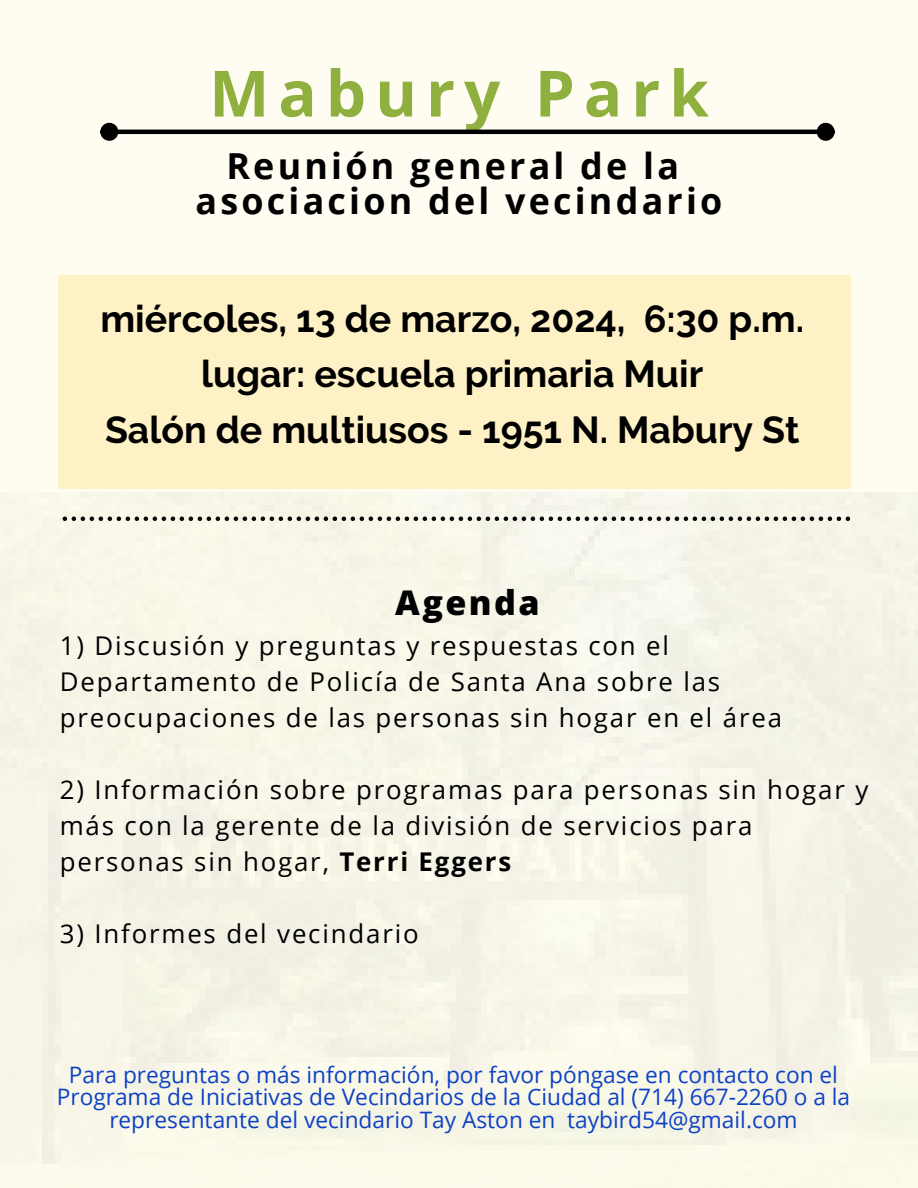
<style>
.page{position:relative;width:918px;height:1188px;background:#fffdf1}
.page>*{position:absolute;margin:0;border:0;box-sizing:border-box;transform-origin:0 0}
.t1{font:700 63.9px "Open Sans";letter-spacing:.14em;color:#8faf3f}
.t2{font:700 37.5px/55.2px "Raleway";color:#000;text-align:center}
.t3{font:700 35.85px/34.8px "Open Sans";letter-spacing:.09em;color:#000;text-align:center}
.t4{font:800 34.05px "Open Sans";letter-spacing:.07em;color:#000}
.t5{font:25.8px/36px "Open Sans";letter-spacing:.07em;color:#000}
.t6{font:22.65px/22.5px "Open Sans";color:#0d41c6;text-align:center}
.s1{font-weight:700}
</style>
<div class="page">
<hr style="left:118px;top:130px;width:699px;height:4px;background:#000">
<div style="left:103px;top:125px;width:13px;height:14px;background:#000;border-radius:50%"></div>
<div style="left:100px;top:123px;width:18px;height:18px;border:4px solid #000;border-radius:50%"></div>
<div style="left:819px;top:125px;width:13px;height:14px;background:#000;border-radius:50%"></div>
<div style="left:817px;top:123px;width:18px;height:18px;border:4px solid #000;border-radius:50%"></div>
<div style="left:59px;top:275px;width:792px;height:214px;background:#fef1c5"></div>
<div style="left:0;top:492px;width:918px;height:672px;background:#f6f5e8"></div>
<h1 class="t1" style="left:209px;top:48px;width:501px">Mabury Park</h1>
<h2 class="t3" style="left:196px;top:148px;width:528px">Reunión general de la asociacion del vecindario</h2>
<h2 class="t2" style="left:100px;top:291px;width:705px">miércoles, 13 de marzo, 2024, 6:30 p.m. lugar: escuela primaria Muir<br>Salón de multiusos - 1951 N. Mabury St</h2>
<p class="t4" style="left:395px;top:579px;width:146px">Agenda</p>
<p class="t5" style="left:60px;top:627px;width:724px">1) Discusión y preguntas y respuestas con el<br>Departamento de Policía de Santa Ana sobre las preocupaciones de las personas sin hogar en el área</p>
<h3 class="t5" style="left:60px;top:771px;width:810px">2) Información sobre programas para personas sin hogar y más con la gerente de la división de servicios para personas sin hogar, <span class="s1">Terri Eggers</span></h3>
<h3 class="t5" style="left:60px;top:915px;width:360px">3) Informes del vecindario</h3>
<p class="t6" style="left:69px;top:1063px;width:770px">Para preguntas o más información, por favor póngase en contacto con el</p>
<p class="t6" style="left:57px;top:1085px;width:795px">Programa de Iniciativas de Vecindarios de la Ciudad al (714) 667-2260 o a la representante del vecindario Tay Aston en taybird54@gmail.com</p>
</div>
